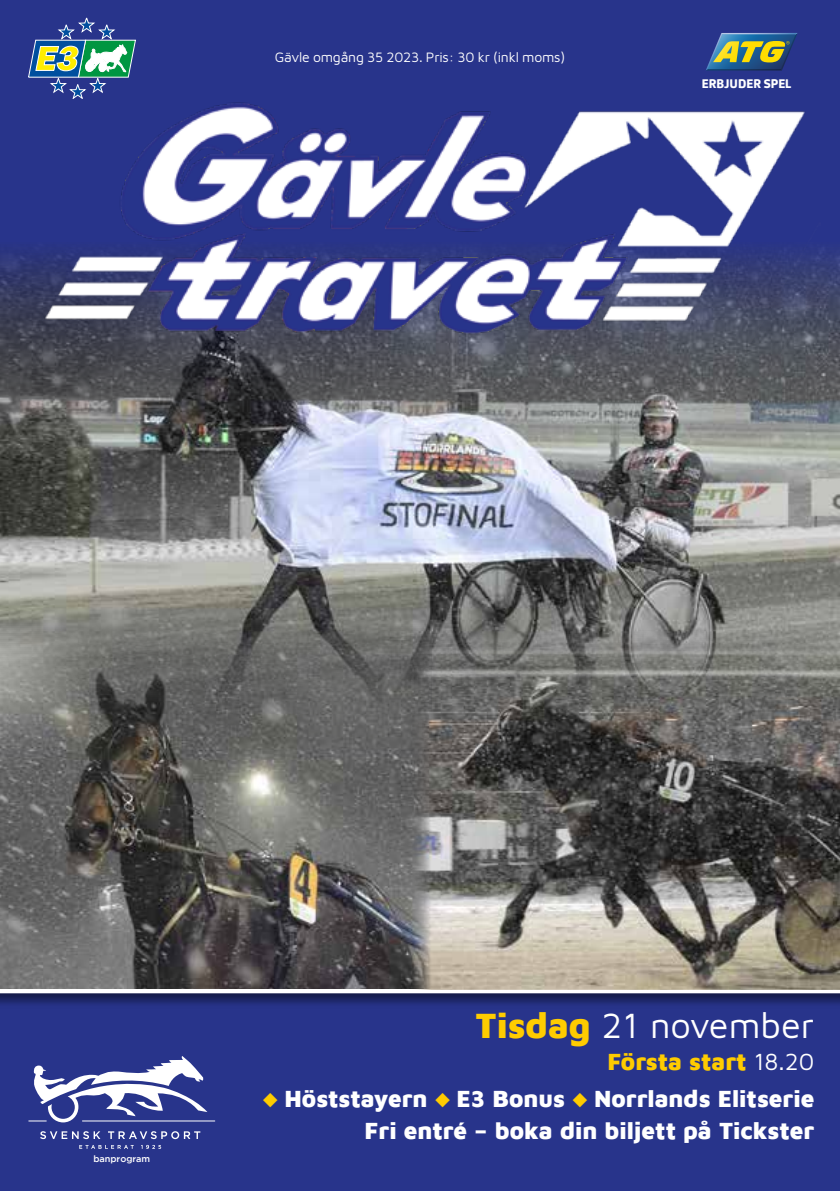
<style>
.page{position:relative;width:840px;height:1191px;background:#fff}
.page>*{position:absolute;margin:0;border:0;box-sizing:border-box;transform-origin:0 0}
.t1{font:36px "Maven Pro";color:#fff}
.t2{font:900 24px/32px "Maven Pro";color:#fff;text-align:right}
.t3{font:900 24px "Maven Pro";color:#fc0}
.t4{font:14px "Maven Pro";letter-spacing:-.015em;color:#fff}
.t5{font:800 12px "ATG Text";color:#fff}
.t6{font:500 9.2px "Gotham";color:#fff}
.s1{font-weight:900;color:#fc0}
.s2{font-weight:400;color:#fff}
.s3{color:#fc0}
</style>
<div class="page">
<div style="left:0;top:0;width:839px;height:1191px;background:#28348b"></div>
<svg style="left:40px;top:1131px;width:160px;height:17px"></svg>
<svg style="left:28px;top:1056px;width:187px;height:66px"></svg>
<img style="left:0;top:247px;width:839px;height:383px">
<svg style="left:0;top:993px;width:839px;height:11px"></svg>
<svg style="left:0;top:989px;width:839px;height:4px;fill:#fff"></svg>
<img style="left:20px;top:102px;width:799px;height:271px">
<svg style="left:28px;top:18px;width:108px;height:81px"></svg>
<svg style="left:706px;top:33px;width:91px;height:38px"></svg>
<img style="left:0;top:624px;width:431px;height:365px">
<img style="left:408px;top:630px;width:431px;height:359px">
<p class="t4" style="left:274px;top:48px;width:292px">Gävle omgång 35 2023. Pris: 30 kr (inkl moms)</p>
<p class="t5" style="left:701px;top:77px;width:91px">ERBJUDER SPEL</p>
<p class="t6" style="left:93px;top:1153px;width:58px">banprogram</p>
<h1 class="t1" style="left:475px;top:1000px;width:340px"><span class="s1">Tisdag</span> 21 november</h1>
<p class="t3" style="left:607px;top:1044px;width:208px">Första start <span class="s2">18.20</span></p>
<p class="t2" style="left:262px;top:1081px;width:553px"><span class="s3">◆</span> Höststayern <span class="s3">◆</span> E3 Bonus <span class="s3">◆</span> Norrlands Elitserie<br>Fri entré – boka din biljett på Tickster</p>
</div>
